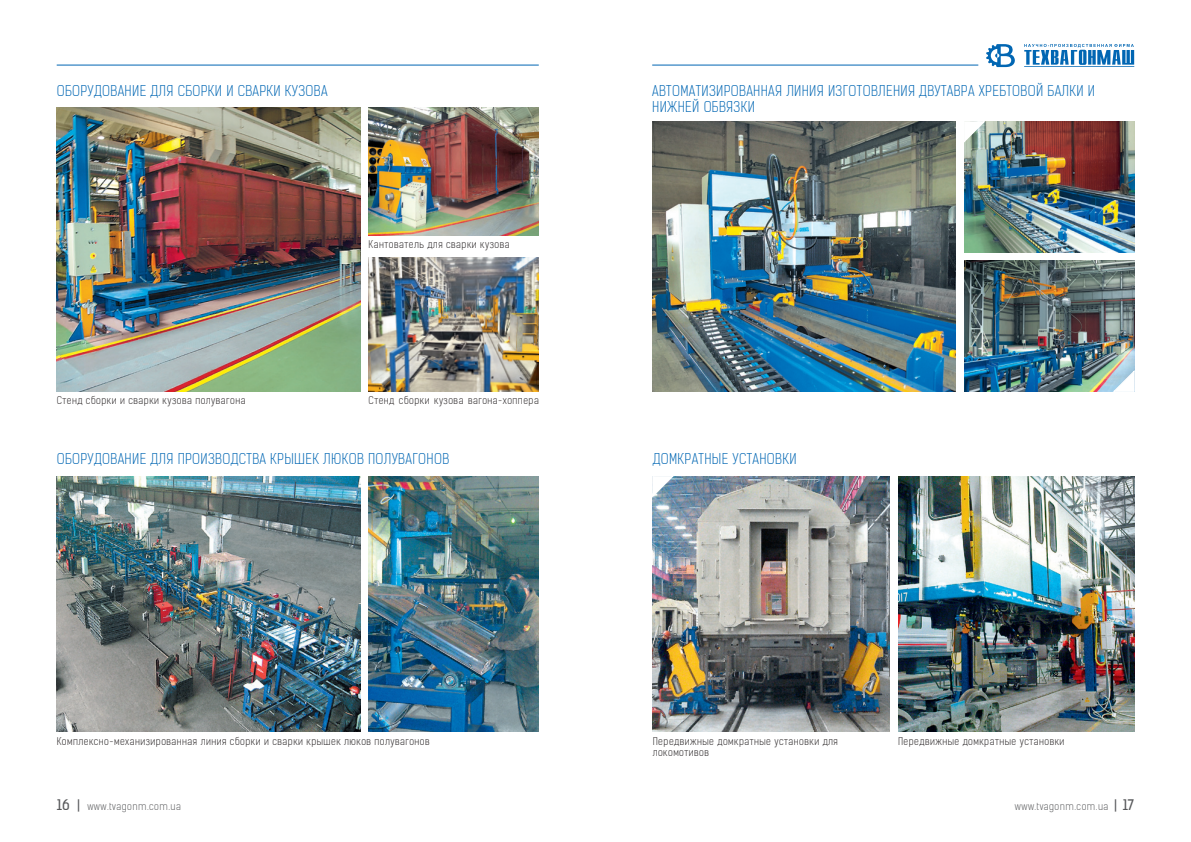
<style>
.page{position:relative;width:1191px;height:842px;background:#fff}
.page>*{position:absolute;margin:0;border:0;box-sizing:border-box;transform-origin:0 0}
.t1{font:14px/16.8px "Kelson Sans Light RU";letter-spacing:.025em;color:#0166b3}
.t2{font:10px/11px "Kelson Sans Light RU";letter-spacing:.05em;color:#231f20}
.t3{font:10px "Kelson Sans Light RU";letter-spacing:.05em;color:#57585a}
.s1{font-family:"Kelson Sans Regular RU";font-size:14px}
</style>
<div class="page">
<svg style="left:1024px;top:44px;width:110px;height:23px"></svg>
<svg style="left:986px;top:44px;width:29px;height:23px"></svg>
<img style="left:57px;top:108px;width:303px;height:283px">
<img style="left:369px;top:108px;width:170px;height:127px">
<img style="left:369px;top:258px;width:170px;height:133px">
<hr style="left:652px;top:65px;width:326px;height:1px;background:#0166b3">
<hr style="left:57px;top:65px;width:482px;height:1px;background:#0166b3">
<img style="left:57px;top:476px;width:303px;height:255px">
<img style="left:369px;top:476px;width:170px;height:255px">
<img style="left:652px;top:122px;width:303px;height:269px">
<img style="left:964px;top:122px;width:170px;height:130px">
<img style="left:964px;top:261px;width:170px;height:130px">
<svg style="left:964px;top:121px;width:21px;height:23px"></svg>
<svg style="left:1112px;top:369px;width:23px;height:23px"></svg>
<img style="left:652px;top:476px;width:237px;height:255px">
<img style="left:898px;top:476px;width:236px;height:255px">
<svg style="left:652px;top:476px;width:22px;height:23px"></svg>
<h1 class="t1" style="left:57px;top:82px;width:272px">ОБОРУДОВАНИЕ ДЛЯ СБОРКИ И СВАРКИ КУЗОВА</h1>
<p class="t2" style="left:369px;top:240px;width:142px">Кантователь для сварки кузова</p>
<p class="t2" style="left:57px;top:395px;width:190px">Стенд сборки и сварки кузова полувагона</p>
<p class="t2" style="left:369px;top:395px;width:172px">Стенд сборки кузова вагона-хоппера</p>
<h1 class="t1" style="left:57px;top:451px;width:394px">ОБОРУДОВАНИЕ ДЛЯ ПРОИЗВОДСТВА КРЫШЕК ЛЮКОВ ПОЛУВАГОНОВ</h1>
<p class="t2" style="left:57px;top:736px;width:374px">Комплексно-механизированная линия сборки и сварки крышек люков полувагонов</p>
<h1 class="t1" style="left:652px;top:82px;width:444px">АВТОМАТИЗИРОВАННАЯ ЛИНИЯ ИЗГОТОВЛЕНИЯ ДВУТАВРА ХРЕБТОВОЙ БАЛКИ И<br>НИЖНЕЙ ОБВЯЗКИ</h1>
<h1 class="t1" style="left:652px;top:451px;width:145px">ДОМКРАТНЫЕ УСТАНОВКИ</h1>
<p class="t2" style="left:652px;top:736px;width:187px">Передвижные домкратные установки для локомотивов</p>
<p class="t2" style="left:898px;top:736px;width:168px">Передвижные домкратные установки</p>
<p class="t3" style="left:57px;top:800px;width:126px"><span class="s1">16 |</span> www.tvagonm.com.ua</p>
<p class="t3" style="left:1014px;top:800px;width:121px">www.tvagonm.com.ua <span class="s1">| 17</span></p>
</div>
